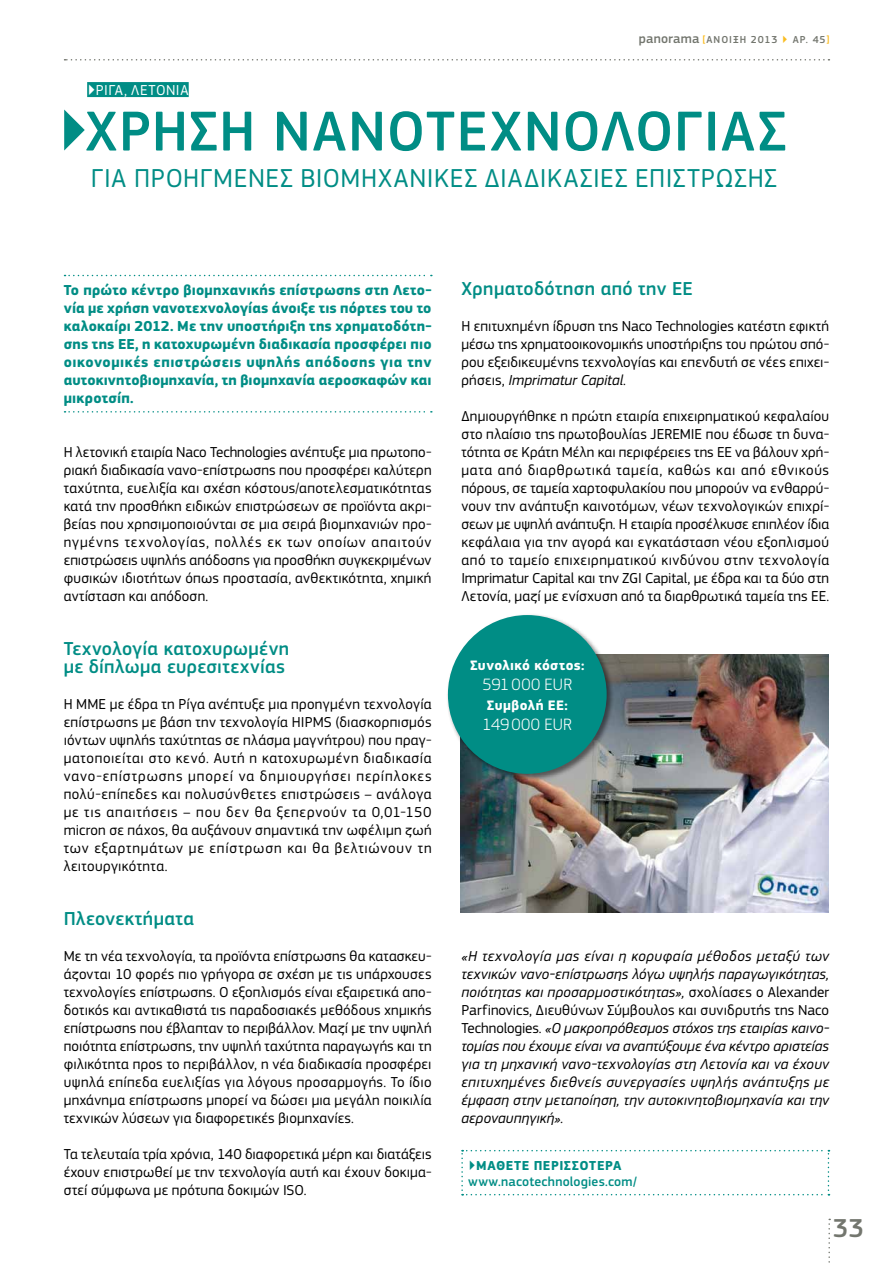
<style>
.page{position:relative;width:893px;height:1263px;background:#fff}
.page>*{position:absolute;margin:0;border:0;box-sizing:border-box;transform-origin:0 0}
.t1{font:500 58.5px "PF Square Sans Pro";color:#008d85}
.t2{font:27px "PF Square Sans Pro";color:#008d85}
.t3{font:500 27px "PF Square Sans Pro";color:#73766e}
.t4{font:500 19.5px/18px "PF Square Sans Pro";letter-spacing:.02em;color:#008d85}
.t5{font:300 17.1px "PF Square Sans Pro";letter-spacing:.015em;color:#fff}
.t6{font:15px/18px "PF Square Sans Pro";letter-spacing:.015em;color:#000;text-align:justify}
.t7{font:italic 15px/18px "PF Square Sans Pro";letter-spacing:.01em;color:#000;text-align:justify}
.t8{font:700 15px/18px "PF Square Sans Pro";letter-spacing:.005em;color:#008d85;text-align:justify}
.t9{font:15px "PF Square Sans Pro";color:#fff}
.t10{font:700 14.25px "PF Square Sans Pro";letter-spacing:.03em;color:#fff}
.t11{font:500 13.5px "PF Square Sans Pro";letter-spacing:.015em;color:#008d85}
.t12{font:700 13.5px "PF Square Sans Pro";letter-spacing:.045em;color:#008d85}
.t13{font:500 10.5px "PF Square Sans Pro";letter-spacing:.095em;color:#73766e}
.s1{font-size:13.5px}
.s2{color:#fabc20}
.s3{font-style:italic}
.s4{font-style:normal}
</style>
<div class="page">
<img style="left:461px;top:655px;width:367px;height:257px">
<svg style="left:461px;top:1150px;width:368px;height:45px"></svg>
<div style="left:446px;top:613px;width:168px;height:168px;background:#000;opacity:.5"></div>
<div style="left:448px;top:615px;width:159px;height:159px;background:#008d85;border-radius:50%"></div>
<svg style="left:65px;top:275px;width:367px;height:1px"></svg>
<svg style="left:65px;top:411px;width:367px;height:2px"></svg>
<div style="left:87px;top:82px;width:102px;height:15px;background:#008d85"></div>
<svg style="left:828px;top:1219px;width:2px;height:44px"></svg>
<svg style="left:65px;top:59px;width:764px;height:2px"></svg>
<p class="t9" style="left:87px;top:81px;width:17px">▶Ρίγα</p>
<p class="t9" style="left:124px;top:81px;width:25px">, Λετονία</p>
<p class="t13" style="left:639px;top:33px;width:192px"><span class="s1">panorama</span> <span class="s2">[</span>ΆΝΟΙΞΗ 2013 <span class="s2">▶</span> ΑΡ. 45<span class="s2">]</span></p>
<h1 class="t1" style="left:56px;top:97px;width:96px">▶Χρήση</h1>
<h1 class="t1" style="left:273px;top:97px;width:37px">νανοτεχνο</h1>
<h1 class="t1" style="left:601px;top:97px;width:187px">λογίας</h1>
<h2 class="t2" style="left:91px;top:162px;width:92px">για προηγμένες</h2>
<h2 class="t2" style="left:300px;top:162px;width:16px">βιομηχανικές</h2>
<h2 class="t2" style="left:485px;top:162px;width:14px">διαδικασίες</h2>
<h2 class="t2" style="left:635px;top:162px;width:14px">επίστ</h2>
<h2 class="t2" style="left:701px;top:162px;width:31px">ρωσης</h2>
<p class="t8" style="left:64px;top:281px;width:369px">Το πρώτο κέντρο βιομηχανικής επίστρωσης στη Λετο&shy;νία με χρήση νανοτεχνολογίας άνοιξε τις πόρτες του το καλοκαίρι 2012. Με την υποστήριξη της χρηματοδότη&shy;σης της ΕΕ, η κατοχυρωμένη διαδικασία προσφέρει πιο οικονομικές επιστρώσεις υψηλής απόδοσης για την αυτοκινητοβιομηχανία, τη βιομηχανία αεροσκαφών και μικροτσίπ.</p>
<p class="t6" style="left:64px;top:443px;width:369px">Η λετονική εταιρία Naco Technologies ανέπτυξε μια πρωτοπο&shy;ριακή διαδικασία νανο-επίστρωσης που προσφέρει καλύτερη ταχύτητα, ευελιξία και σχέση κόστους/αποτελεσματικότητας κατά την προσθήκη ειδικών επιστρώσεων σε προϊόντα ακρι&shy;βείας που χρησιμοποιούνται σε μια σειρά βιομηχανιών προ&shy;ηγμένης τεχνολογίας, πολλές εκ των οποίων απαιτούν επιστρώσεις υψηλής απόδοσης για προσθήκη συγκεκριμένων φυσικών ιδιοτήτων όπως προστασία, ανθεκτικότητα, χημική αντίσταση και απόδοση.</p>
<h3 class="t4" style="left:64px;top:639px;width:227px">Τεχνολογία κατοχυρωμένη με δίπλωμα ευρεσιτεχνίας</h3>
<p class="t6" style="left:64px;top:695px;width:369px">Η ΜΜΕ με έδρα τη Ρίγα ανέπτυξε μια προηγμένη τεχνολογία επίστρωσης με βάση την τεχνολογία HIPMS (διασκορπισμός ιόντων υψηλής ταχύτητας σε πλάσμα μαγνήτρου) που πραγ&shy;ματοποιείται στο κενό. Αυτή η κατοχυρωμένη διαδικασία νανο-επίστρωσης μπορεί να δημιουργήσει περίπλοκες πολύ-επίπεδες και πολυσύνθετες επιστρώσεις – ανάλογα με τις απαιτήσεις – που δεν θα ξεπερνούν τα 0,01-150 micron σε πάχος, θα αυξάνουν σημαντικά την ωφέλιμη ζωή των εξαρτημάτων με επίστρωση και θα βελτιώνουν τη λειτουργικότητα.</p>
<h3 class="t4" style="left:64px;top:909px;width:132px">Πλεονεκτήματα</h3>
<p class="t6" style="left:64px;top:947px;width:369px">Με τη νέα τεχνολογία, τα προϊόντα επίστρωσης θα κατασκευ&shy;άζονται 10 φορές πιο γρήγορα σε σχέση με τις υπάρχουσες τεχνολογίες επίστρωσης. Ο εξοπλισμός είναι εξαιρετικά απο&shy;δοτικός και αντικαθιστά τις παραδοσιακές μεθόδους χημικής επίστρωσης που έβλαπταν το περιβάλλον. Μαζί με την υψηλή ποιότητα επίστρωσης, την υψηλή ταχύτητα παραγωγής και τη φιλικότητα προς το περιβάλλον, η νέα διαδικασία προσφέρει υψηλά επίπεδα ευελιξίας για λόγους προσαρμογής. Το ίδιο μηχάνημα επίστρωσης μπορεί να δώσει μια μεγάλη ποικιλία τεχνικών λύσεων για διαφορετικές βιομηχανίες.</p>
<p class="t6" style="left:64px;top:1145px;width:369px">Τα τελευταία τρία χρόνια, 140 διαφορετικά μέρη και διατάξεις έχουν επιστρωθεί με την τεχνολογία αυτή και έχουν δοκιμα&shy;στεί σύμφωνα με πρότυπα δοκιμών ISO.</p>
<h3 class="t4" style="left:461px;top:279px;width:233px">Χρηματοδότηση από την ΕΕ</h3>
<p class="t6" style="left:461px;top:317px;width:369px">Η επιτυχημένη ίδρυση της Naco Technologies κατέστη εφικτή μέσω της χρηματοοικονομικής υποστήριξης του πρώτου σπό&shy;ρου εξειδικευμένης τεχνολογίας και επενδυτή σε νέες επιχει&shy;ρήσεις, <span class="s3">Imprimatur Capital</span>.</p>
<p class="t6" style="left:461px;top:407px;width:369px">Δημιουργήθηκε η πρώτη εταιρία επιχειρηματικού κεφαλαίου στο πλαίσιο της πρωτοβουλίας JEREMIE που έδωσε τη δυνα&shy;τότητα σε Κράτη Μέλη και περιφέρειες της ΕΕ να βάλουν χρή&shy;ματα από διαρθρωτικά ταμεία, καθώς και από εθνικούς πόρους, σε ταμεία χαρτοφυλακίου που μπορούν να ενθαρρύ&shy;νουν την ανάπτυξη καινοτόμων, νέων τεχνολογικών επιχρί&shy;σεων με υψηλή ανάπτυξη. Η εταιρία προσέλκυσε επιπλέον ίδια κεφάλαια για την αγορά και εγκατάσταση νέου εξοπλισμού από το ταμείο επιχειρηματικού κινδύνου στην τεχνολογία Imprimatur Capital και την ZGI Capital, με έδρα και τα δύο στη Λετονία, μαζί με ενίσχυση από τα διαρθρωτικά ταμεία της ΕΕ.</p>
<p class="t10" style="left:470px;top:657px;width:116px">Συνολικό κόστος:</p>
<p class="t5" style="left:482px;top:674px;width:91px">591000 EUR</p>
<p class="t10" style="left:487px;top:696px;width:83px">Συμβολή ΕΕ:</p>
<p class="t5" style="left:483px;top:714px;width:91px">149000 EUR</p>
<p class="t7" style="left:461px;top:947px;width:369px">«Η τεχνολογία μας είναι η κορυφαία μέθοδος μεταξύ των τεχνικών νανο-επίστρωσης λόγω υψηλής παραγωγικότητας, ποιότητας και προσαρμοστικότητας», <span class="s4">σχολίασες ο Alexander Parfinovics, Διευθύνων Σύμβουλος και συνιδρυτής της Naco Technologies.</span> «Ο μακροπρόθεσμος στόχος της εταιρίας καινο&shy;τομίας που έχουμε είναι να αναπτύξουμε ένα κέντρο αριστείας για τη μηχανική νανο-τεχνολογίας στη Λετονία και να έχουν επιτυχημένες διεθνείς συνεργασίες υψηλής ανάπτυξης με έμφαση στην μεταποίηση, την αυτοκινητοβιομηχανία και την αεροναυπηγική».</p>
<p class="t12" style="left:468px;top:1157px;width:47px">▶Μάθετε</p>
<p class="t12" style="left:534px;top:1157px;width:40px">περισσότε</p>
<p class="t12" style="left:605px;top:1157px;width:17px">ρα</p>
<p class="t11" style="left:468px;top:1173px;width:170px">www.nacotechnologies.com/</p>
<h2 class="t3" style="left:833px;top:1212px;width:32px">33</h2>
</div>
